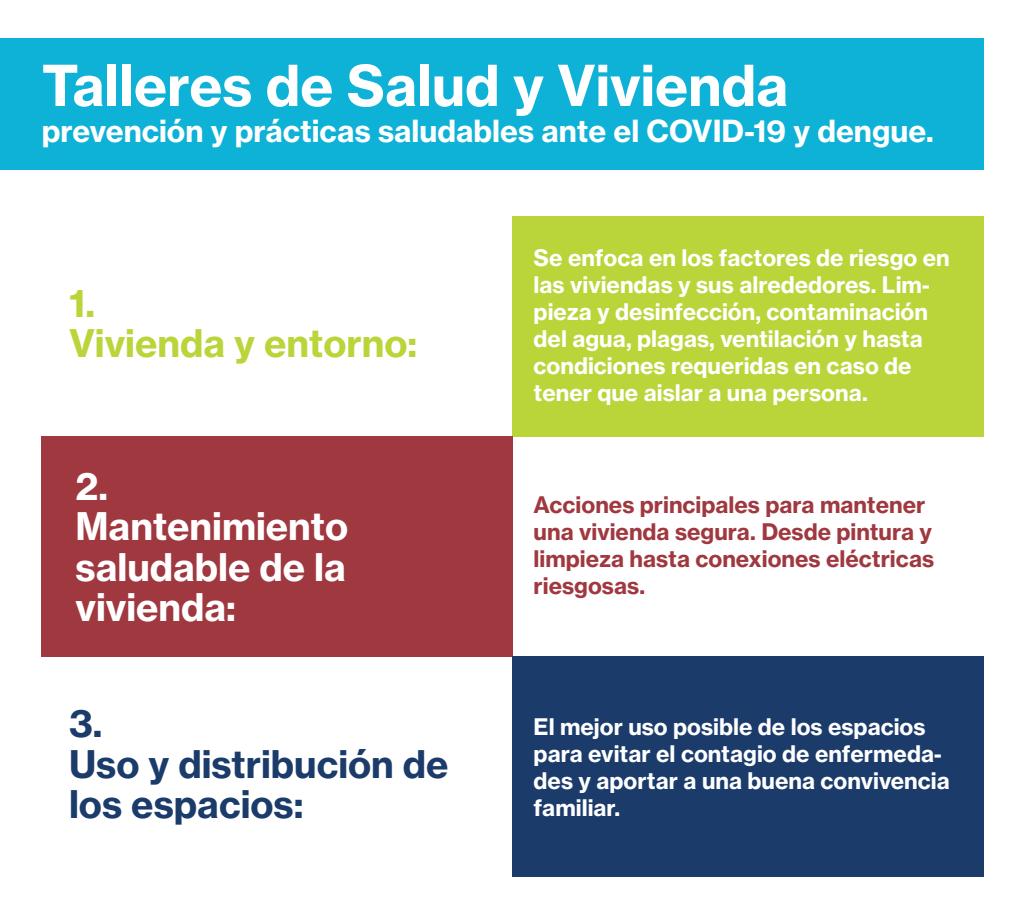
<style>
.page{position:relative;width:1026px;height:918px;background:#fff}
.page>*{position:absolute;margin:0;border:0;box-sizing:border-box;transform-origin:0 0}
.t1{font:55.5px "N Haas Grotesk TX Pro 75 Bd";color:#fff}
.t2{font:37.5px/40.5px "N Haas Grotesk TX Pro 75 Bd";color:#fff}
.t3{font:37.5px/40.5px "N Haas Grotesk TX Pro 75 Bd";color:#1b3b6a}
.t4{font:37.5px/40.5px "N Haas Grotesk TX Pro 75 Bd";color:#b9d539}
.t5{font:30px "N Haas Grotesk TX Pro 75 Bd";color:#fff}
.t6{font:22.5px/27px "N Haas Grotesk TX Pro 75 Bd";color:#fff}
.t7{font:22.5px/27px "N Haas Grotesk TX Pro 75 Bd";color:#a03840}
</style>
<div class="page">
<div style="left:0;top:38px;width:984px;height:132px;background:#0eb2d7"></div>
<div style="left:513px;top:217px;width:471px;height:220px;background:#b9d539"></div>
<div style="left:42px;top:437px;width:471px;height:220px;background:#a03840"></div>
<div style="left:513px;top:657px;width:471px;height:220px;background:#1b3b6a"></div>
<h1 class="t1" style="left:42px;top:51px;width:748px">Talleres de Salud y Vivienda</h1>
<h3 class="t5" style="left:42px;top:112px;width:894px">prevención y prácticas saludables ante el COVID-19 y dengue.</h3>
<h2 class="t4" style="left:69px;top:283px;width:350px">1.<br>Vivienda y entorno:</h2>
<h2 class="t2" style="left:75px;top:466px;width:274px">2.<br>Mantenimiento saludable de la vivienda:</h2>
<p class="t6" style="left:534px;top:244px;width:418px">Se enfoca en los factores de riesgo en las viviendas y sus alrededores. Lim&shy;pieza y desinfección, contaminación del agua, plagas, ventilación y hasta condiciones requeridas en caso de tener que aislar a una persona.</p>
<p class="t7" style="left:534px;top:491px;width:402px">Acciones principales para mantener una vivienda segura. Desde pintura y limpieza hasta conexiones eléctricas riesgosas.</p>
<h2 class="t3" style="left:69px;top:703px;width:381px">3.<br>Uso y distribución de los espacios:</h2>
<p class="t6" style="left:534px;top:713px;width:418px">El mejor uso posible de los espacios para evitar el contagio de enfermeda&shy;des y aportar a una buena convivencia familiar.</p>
</div>
